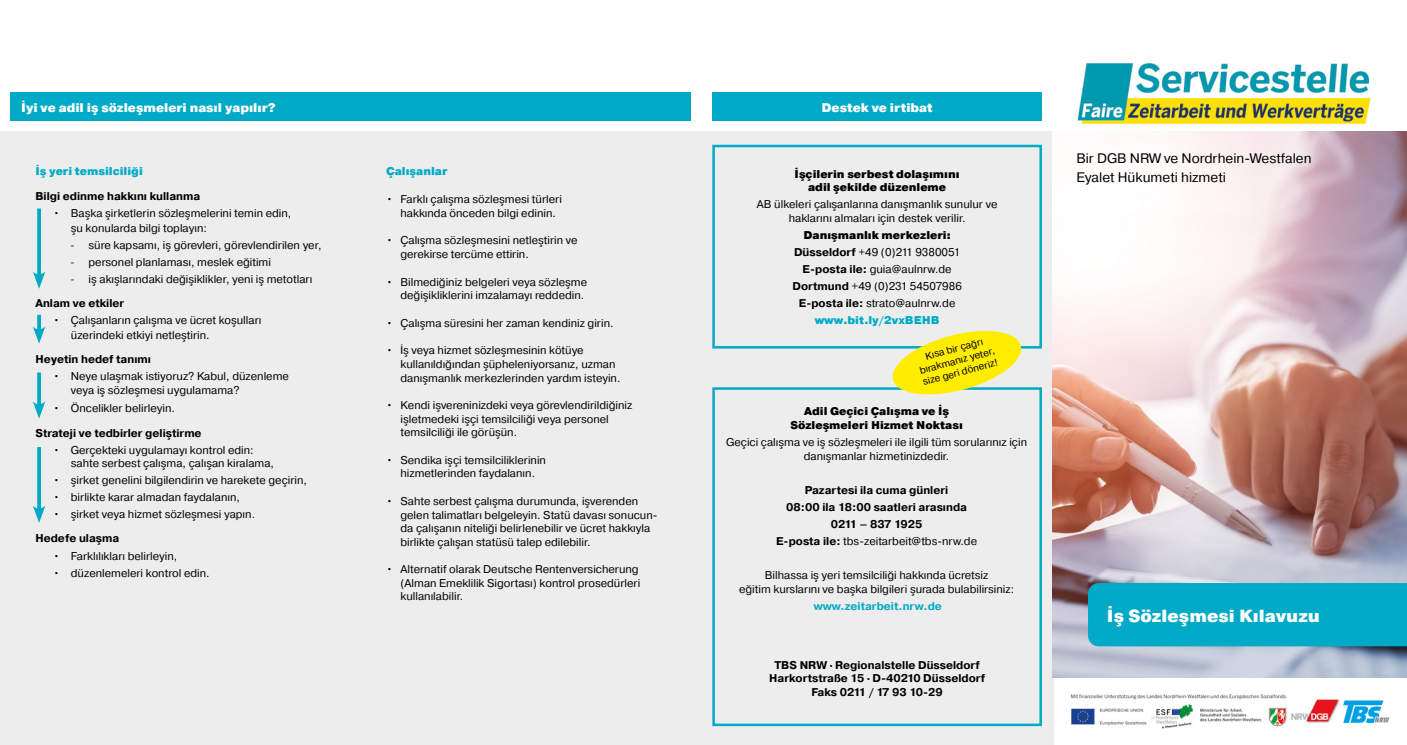
<style>
.page{position:relative;width:1407px;height:745px;background:#fff}
.page>*{position:absolute;margin:0;border:0;box-sizing:border-box;transform-origin:0 0}
.t1{font:900 17.5px "Pragmatica";letter-spacing:.005em;color:#fff}
.t2{font:13.75px/18.8px "Pragmatica";color:#000}
.t3{font:900 12.5px "Pragmatica";color:#fff}
.t4{font:11.25px/13.5px "Pragmatica";color:#000}
.t5{font:700 11.25px/17px "Pragmatica";color:#000;text-align:center}
.t6{font:900 11.25px/13.5px "Pragmatica";color:#000;text-align:center}
.t7{font:900 11.25px "Pragmatica";color:#00aac6}
.t8{font:700 11.25px "Pragmatica";color:#00aac6}
.t9{font:10px/12px "Pragmatica";color:#000;text-align:center}
.s1{font-family:"Myriad Pro"}
.s2{font-weight:700}
.s3{font-weight:900}
.s4{font-weight:900;color:#00aac6}
.s5{font-weight:400}
</style>
<div class="page">
<div style="left:0;top:132px;width:1053px;height:612px;background:#ededed"></div>
<img style="left:1071px;top:694px;width:216px;height:34px">
<img style="left:1291px;top:699px;width:49px;height:24px">
<img style="left:1052px;top:132px;width:355px;height:545px">
<div style="left:1088px;top:582px;width:319px;height:64px;background:#00aac6"></div>
<img style="left:1343px;top:700px;width:46px;height:22px">
<img style="left:1077px;top:63px;width:294px;height:60px">
<div style="left:712px;top:92px;width:330px;height:29px;background:#00aac6"></div>
<div style="left:11px;top:92px;width:680px;height:29px;background:#00aac6"></div>
<div style="left:712px;top:145px;width:330px;height:203px;border:2px solid #00aac6"></div>
<div style="left:712px;top:387px;width:330px;height:338px;border:2px solid #00aac6"></div>
<svg style="left:889px;top:331px;width:136px;height:64px"></svg>
<svg style="left:37px;top:208px;width:4px;height:63px"></svg>
<svg style="left:33px;top:271px;width:12px;height:17px"></svg>
<svg style="left:37px;top:372px;width:4px;height:29px"></svg>
<svg style="left:33px;top:401px;width:12px;height:17px"></svg>
<svg style="left:37px;top:447px;width:4px;height:58px"></svg>
<svg style="left:33px;top:505px;width:12px;height:17px"></svg>
<svg style="left:37px;top:314px;width:4px;height:12px"></svg>
<svg style="left:33px;top:326px;width:12px;height:17px"></svg>
<p class="t3" style="left:21px;top:100px;width:256px">İyi ve adil iş sözleşmeleri nasıl yapılır?</p>
<p class="t3" style="left:821px;top:100px;width:113px">Destek ve irtibat</p>
<p class="t7" style="left:35px;top:164px;width:109px">İş yeri temsilciliği</p>
<p class="t5" style="left:35px;top:187px;width:166px">Bilgi edinme hakkını kullanma</p>
<p class="t4" style="left:71px;top:205px;width:222px;line-height:15px;text-indent:-18px">• Başka şirketlerin sözleşmelerini temin edin, şu konularda bilgi toplayın:</p>
<p class="t4" style="left:71px;top:238px;width:252px"><span class="s1">-</span> süre kapsamı, iş görevleri, görevlendirilen yer,</p>
<p class="t4" style="left:71px;top:255px;width:202px"><span class="s1">-</span> personel planlaması, meslek eğitimi</p>
<p class="t4" style="left:35px;top:267px;width:278px;line-height:24.1px;text-indent:35px"><span class="s1">-</span> iş akışlarındaki değişiklikler, yeni iş metotları<br><span class="s2">Anlam ve etkiler</span></p>
<p class="t4" style="left:71px;top:313px;width:192px;line-height:15px;text-indent:-18px">• Çalışanların çalışma ve ücret koşulları üzerindeki etkiyi netleştirin.</p>
<p class="t5" style="left:35px;top:351px;width:117px">Heyetin hedef tanımı</p>
<p class="t4" style="left:71px;top:369px;width:219px;text-indent:-18px">• Neye ulaşmak istiyoruz? Kabul, düzenleme veya iş sözleşmesi uygulamama?</p>
<p class="t4" style="left:53px;top:402px;width:123px">• Öncelikler belirleyin.</p>
<p class="t5" style="left:35px;top:424px;width:168px">Strateji ve tedbirler geliştirme</p>
<p class="t4" style="left:71px;top:443px;width:205px;text-indent:-18px">• Gerçekteki uygulamayı kontrol edin: sahte serbest çalışma, çalışan kiralama,</p>
<p class="t4" style="left:53px;top:473px;width:255px">• şirket genelini bilgilendirin ve harekete geçirin,</p>
<p class="t4" style="left:53px;top:490px;width:188px">• birlikte karar almadan faydalanın,</p>
<p class="t4" style="left:53px;top:507px;width:203px">• şirket veya hizmet sözleşmesi yapın.</p>
<p class="t5" style="left:35px;top:530px;width:85px">Hedefe ulaşma</p>
<p class="t4" style="left:53px;top:548px;width:126px">• Farklılıkları belirleyin,</p>
<p class="t4" style="left:53px;top:566px;width:158px">• düzenlemeleri kontrol edin.</p>
<p class="t7" style="left:386px;top:164px;width:63px">Çalışanlar</p>
<p class="t4" style="left:400px;top:192px;width:163px;text-indent:-14px">• Farklı çalışma sözleşmesi türleri hakkında önceden bilgi edinin.</p>
<p class="t4" style="left:400px;top:234px;width:179px;text-indent:-14px">• Çalışma sözleşmesini netleştirin ve gerekirse tercüme ettirin.</p>
<p class="t4" style="left:386px;top:275px;width:202px;text-align:right">• Bilmediğiniz belgeleri veya sözleşme değişikliklerini imzalamayı reddedin.</p>
<p class="t4" style="left:386px;top:316px;width:229px">• Çalışma süresini her zaman kendiniz girin.</p>
<p class="t4" style="left:400px;top:344px;width:222px;text-indent:-14px">• İş veya hizmet sözleşmesinin kötüye kullanıldığından şüpheleniyorsanız, uzman danışmanlık merkezlerinden yardım isteyin.</p>
<p class="t4" style="left:400px;top:398px;width:233px;text-indent:-14px">• Kendi işvereninizdeki veya görevlendirildiğiniz işletmedeki işçi temsilciliği veya personel temsilciliği ile görüşün.</p>
<p class="t4" style="left:386px;top:453px;width:161px;text-align:center">• Sendika işçi temsilciliklerinin hizmetlerinden faydalanın.</p>
<p class="t4" style="left:400px;top:494px;width:259px;text-indent:-14px">• Sahte serbest çalışma durumunda, işverenden gelen talimatları belgeleyin. Statü davası sonucun&shy;da çalışanın niteliği belirlenebilir ve ücret hakkıyla birlikte çalışan statüsü talep edilebilir.</p>
<p class="t4" style="left:400px;top:562px;width:241px;text-indent:-14px">• Alternatif olarak Deutsche Rentenversicherung (Alman Emeklilik Sigortası) kontrol prosedürleri kullanılabilir.</p>
<p class="t6" style="left:794px;top:167px;width:166px">İşçilerin serbest dolaşımını adil şekilde düzenleme</p>
<p class="t4" style="left:757px;top:198px;width:242px;text-align:center">AB ülkeleri çalışanlarına danışmanlık sunulur ve haklarını almaları için destek verilir.</p>
<p class="t4" style="left:792px;top:227px;width:171px;line-height:17px;text-align:center"><span class="s3">Danışmanlık merkezleri:<br></span><span class="s2">Düsseldorf</span> +49 (0)211 9380051<br><span class="s2">E-posta ile:</span> guia@aulnrw.de<br><span class="s2">Dortmund</span> +49 (0)231 54507986<br><span class="s2">E-posta ile:</span> strato@aulnrw.de <span class="s4">www.bit.ly/2vxBEHB</span></p>
<p class="t9" style="left:915px;top:353px;width:79px;rotate:-15deg">Kısa bir çağrı bırakmanız yeter, size geri döneriz!</p>
<p class="t6" style="left:790px;top:405px;width:174px">Adil Geçici Çalışma ve İş<br>Sözleşmeleri Hizmet Noktası</p>
<p class="t4" style="left:726px;top:435px;width:302px;text-align:center">Geçici çalışma ve iş sözleşmeleri ile ilgili tüm sorularınız için danışmanlar hizmetinizdedir.</p>
<p class="t5" style="left:776px;top:481px;width:202px">Pazartesi ila cuma günleri<br>08:00 ila 18:00 saatleri arasında<br>0211 – 837 1925<br>E-posta ile: <span class="s5">tbs-zeitarbeit@tbs-nrw.de</span></p>
<p class="t4" style="left:739px;top:568px;width:276px;text-align:center">Bilhassa iş yeri temsilciliği hakkında ücretsiz<br>eğitim kurslarını ve başka bilgileri şurada bulabilirsiniz:</p>
<p class="t8" style="left:814px;top:598px;width:129px">www.zeitarbeit.nrw.de</p>
<p class="t5" style="left:769px;top:658px;width:217px;line-height:13.5px">TBS NRW · Regionalstelle Düsseldorf<br>Harkortstraße 15 · D-40210 Düsseldorf<br>Faks 0211 / 17 93 10-29</p>
<p class="t2" style="left:1076px;top:149px;width:237px">Bir DGB NRW ve Nordrhein-Westfalen<br>Eyalet Hükumeti hizmeti</p>
<h1 class="t1" style="left:1107px;top:604px;width:215px">İş Sözleşmesi Kılavuzu</h1>
</div>
